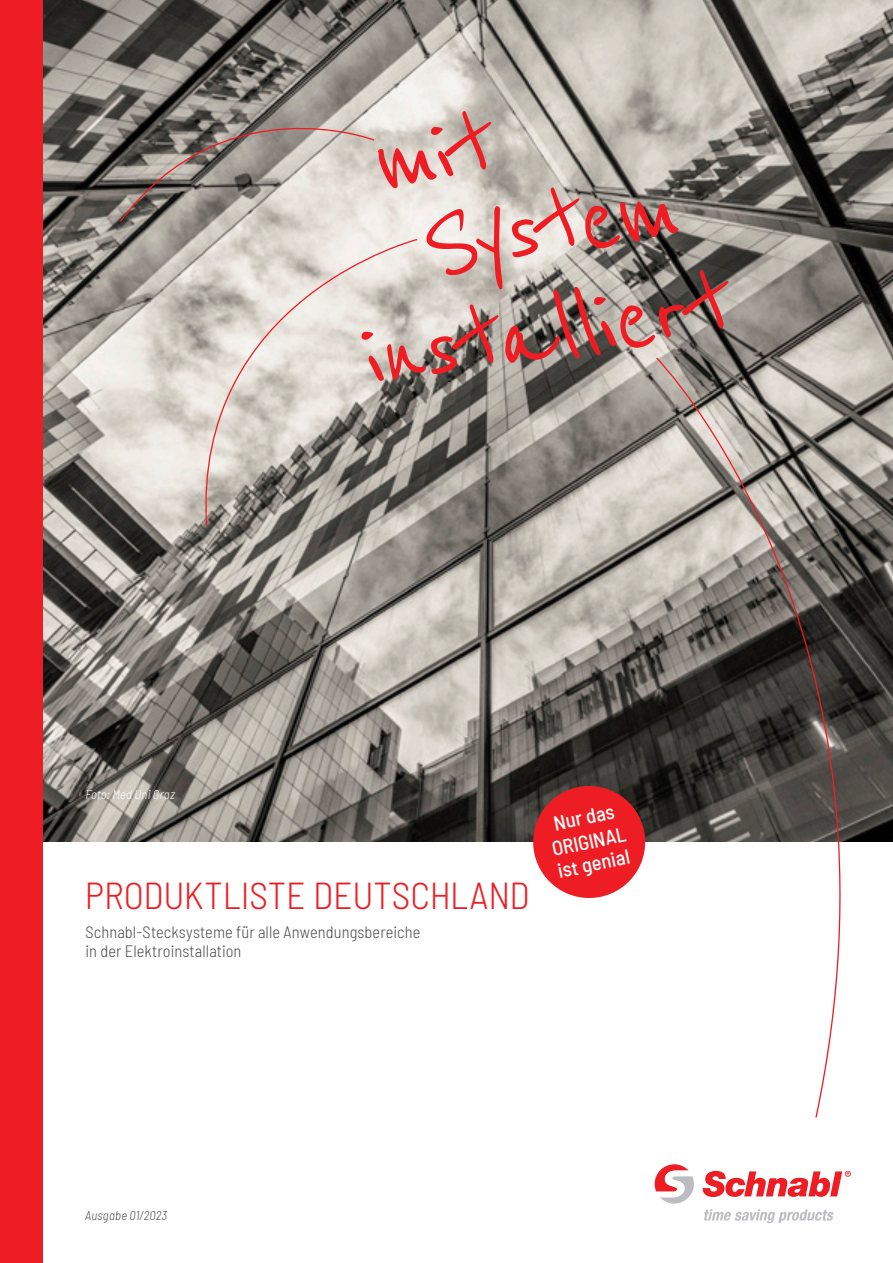
<style>
.page{position:relative;width:893px;height:1263px;background:#fff}
.page>*{position:absolute;margin:0;border:0;box-sizing:border-box;transform-origin:0 0}
.t1{font:121.5px/89.2px "Reenie Beanie";color:#ee1d23}
.t2{font:300 semi-condensed 37.5px "Barlow";color:#ee1d23}
.t3{font:500 semi-condensed 20.4px/23.7px "Barlow";color:#fff;text-align:center}
.t4{font:300 semi-condensed 16.5px/19.8px "Barlow";letter-spacing:.005em;color:#4b4c4d}
.t5{font:italic 300 semi-condensed 12.75px "Barlow";letter-spacing:.015em;color:#fff}
.t6{font:italic 300 semi-condensed 12.75px "Barlow";letter-spacing:.015em;color:#4b4c4d}
</style>
<div class="page">
<img style="left:43px;top:0;width:850px;height:842px">
<svg style="left:119px;top:84px;width:256px;height:139px"></svg>
<svg style="left:656px;top:357px;width:237px;height:761px"></svg>
<svg style="left:192px;top:238px;width:226px;height:289px"></svg>
<svg style="left:655px;top:1164px;width:39px;height:39px"></svg>
<svg style="left:702px;top:1171px;width:149px;height:26px"></svg>
<svg style="left:704px;top:1209px;width:130px;height:14px"></svg>
<svg style="left:528px;top:781px;width:122px;height:117px"></svg>
<div style="left:0;top:0;width:43px;height:1263px;background:#ee1d23"></div>
<p class="t5" style="left:85px;top:786px;width:91px">Foto: Med Uni Graz</p>
<h1 class="t1" style="left:368px;top:120px;width:296px;rotate:-9deg">mit<br>System</h1>
<h1 class="t1" style="left:358px;top:317px;width:374px;rotate:-9deg">installiert</h1>
<p class="t3" style="left:544px;top:812px;width:77px;rotate:-12deg">Nur das<br>ORIGINAL ist genial</p>
<h2 class="t2" style="left:85px;top:869px;width:446px">PRODUKTLISTE DEUTSCHLAND</h2>
<p class="t4" style="left:85px;top:920px;width:336px">Schnabl-Stecksysteme für alle Anwendungsbereiche in der Elektroinstallation</p>
<p class="t6" style="left:85px;top:1207px;width:84px">Ausgabe 01/2023</p>
</div>
